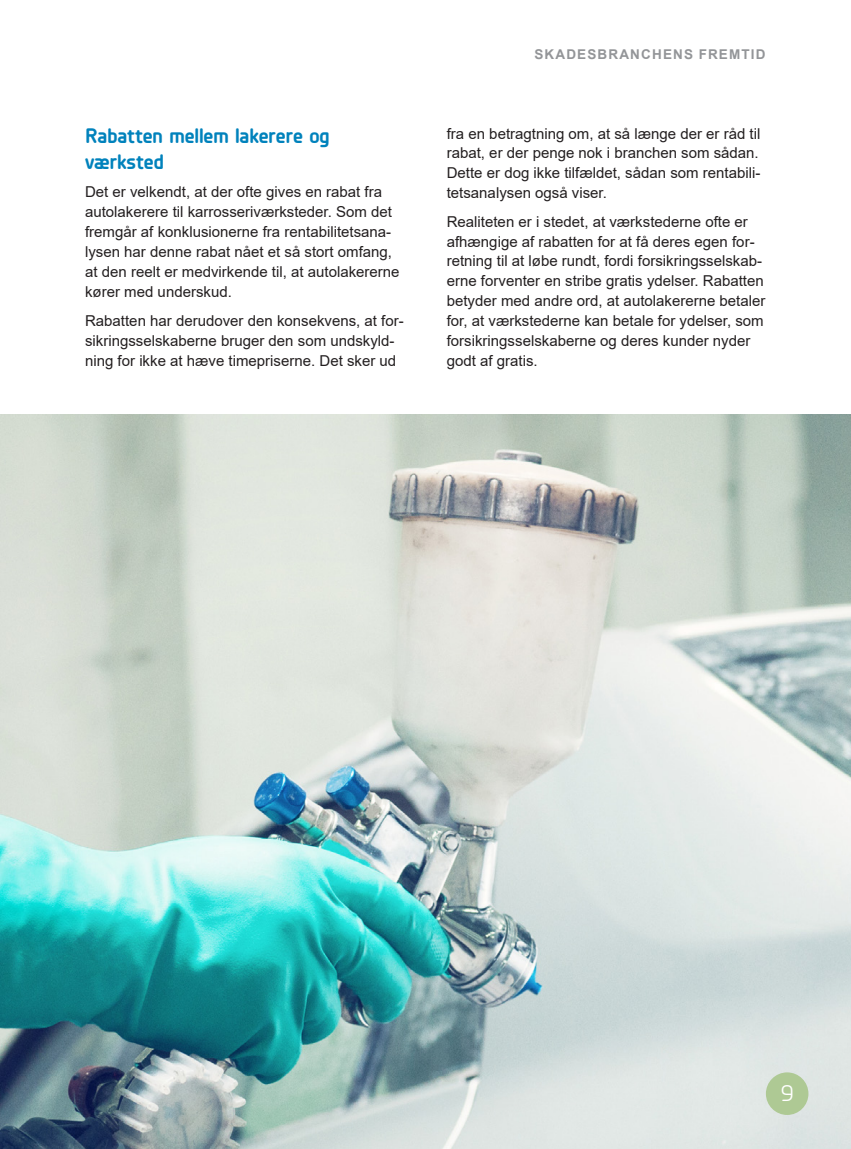
<style>
.page{position:relative;width:851px;height:1149px;background:#fff}
.page>*{position:absolute;margin:0;border:0;box-sizing:border-box;transform-origin:0 0}
.t1{font:24px "Planer";color:#fff}
.Mellem{font:700 21px/25.2px "Planer";color:#0082bc}
.Brødtekst{font:15px/20px "Arial";color:#231f20}
.t2{font:700 13.5px "Arial";letter-spacing:.085em;color:#939598}
</style>
<div class="page">
<img style="left:0;top:415px;width:850px;height:733px">
<div style="left:765px;top:1071px;width:43px;height:43px;background:#aec994;border-radius:50%"></div>
<p class="Mellem" style="left:85px;top:122px;width:246px">Rabatten mellem lakerere og værksted</p>
<p class="Brødtekst" style="left:85px;top:182px;width:316px">Det er velkendt, at der ofte gives en rabat fra autolakerere til karrosseriværksteder. Som det fremgår af konklusionerne fra rentabilitetsana&shy;lysen har denne rabat nået et så stort omfang, at den reelt er medvirkende til, at autolakererne kører med underskud.</p>
<p class="Brødtekst" style="left:85px;top:310px;width:320px">Rabatten har derudover den konsekvens, at for&shy;sikringsselskaberne bruger den som undskyld&shy;ning for ikke at hæve timepriserne. Det sker ud</p>
<p class="t2" style="left:534px;top:44px;width:233px">SKADESBRANCHENS FREMTID</p>
<p class="Brødtekst" style="left:446px;top:123px;width:315px;text-align:justify">fra en betragtning om, at så længe der er råd til rabat, er der penge nok i branchen som sådan.<br>Dette er dog ikke tilfældet, sådan som rentabili&shy;tetsanalysen også viser.</p>
<p class="Brødtekst" style="left:446px;top:211px;width:320px">Realiteten er i stedet, at værkstederne ofte er afhængige af rabatten for at få deres egen for&shy;retning til at løbe rundt, fordi forsikringsselskab&shy;erne forventer en stribe gratis ydelser. Rabatten betyder med andre ord, at autolakererne betaler for, at værkstederne kan betale for ydelser, som forsikringsselskaberne og deres kunder nyder godt af gratis.</p>
<h1 class="t1" style="left:780px;top:1076px;width:14px">9</h1>
</div>
